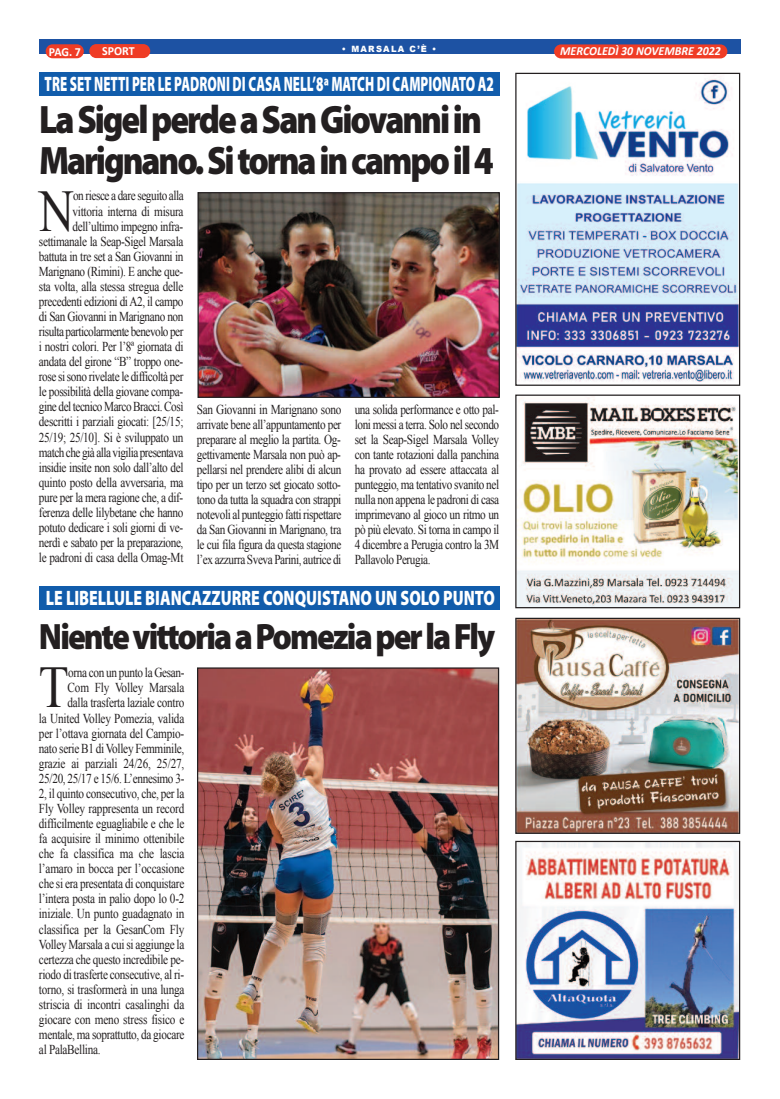
<style>
.page{position:relative;width:780px;height:1099px;background:#fff}
.page>*{position:absolute;margin:0;border:0;box-sizing:border-box;transform-origin:0 0}
.t1{font:59px "Times New Roman";color:#231f20;scale:.83 1}
.t2{font:900 39.75px/40.9px "Myriad Pro";letter-spacing:-.06em;color:#231f20;scale:.88 1}
.t3{font:900 36.75px "Myriad Pro";letter-spacing:-.06em;color:#231f20;scale:.9 1}
.t4{font:900 20.88px "Myriad Pro";color:#fff;scale:.62 1}
.t5{font:900 20.88px "Myriad Pro";color:#fff;scale:.75 1}
.t6{font:13.62px/15px "Times New Roman";letter-spacing:-.025em;color:#231f20;text-align:justify;scale:.83 1}
.t7{font:italic 700 12.38px "Calibri";color:#fff;scale:.96 1}
.t8{font:700 12.38px "Calibri";letter-spacing:-.005em;color:#fff;scale:.96 1}
.t9{font:900 8.62px "Arial";letter-spacing:.15em;color:#fff;scale:.96 1}
</style>
<div class="page">
<div style="left:39px;top:39px;width:701px;height:14px;background:#1d52a3"></div>
<div style="left:46px;top:44px;width:38px;height:14px;background:#ef3c25;border-radius:7px"></div>
<div style="left:554px;top:44px;width:173px;height:14px;background:#ef3c25;border-radius:7px"></div>
<div style="left:89px;top:44px;width:61px;height:14px;background:#ef3c25;border-radius:7px"></div>
<div style="left:39px;top:72px;width:461px;height:24px;background:#115cab"></div>
<div style="left:39px;top:586px;width:461px;height:24px;background:#115cab"></div>
<img style="left:199px;top:669px;width:298px;height:388px">
<div style="left:197px;top:667px;width:302px;height:392px;border:1px solid #231f20"></div>
<img style="left:199px;top:194px;width:299px;height:202px">
<div style="left:197px;top:192px;width:303px;height:206px;border:1px solid #231f20"></div>
<img style="left:517px;top:79px;width:221px;height:303px">
<div style="left:515px;top:73px;width:225px;height:313px;border:1px solid #231f20"></div>
<img style="left:517px;top:397px;width:221px;height:209px">
<div style="left:515px;top:394px;width:225px;height:214px;border:1px solid #231f20"></div>
<img style="left:517px;top:619px;width:221px;height:212px">
<div style="left:515px;top:617px;width:225px;height:216px;border:1px solid #231f20"></div>
<img style="left:517px;top:842px;width:221px;height:215px">
<div style="left:515px;top:840px;width:225px;height:219px;border:1px solid #231f20"></div>
<p class="t9" style="left:342px;top:42px;width:100px">• MARSALA C’È •</p>
<h3 class="t4" style="left:45px;top:76px;width:726px">TRE SET NETTI PER LE PADRONI DI CASA NELL’8ª MATCH DI CAMPIONATO A2</h3>
<p class="t8" style="left:49px;top:46px;width:35px">PAG. 7</p>
<p class="t8" style="left:102px;top:46px;width:35px">SPORT</p>
<p class="t7" style="left:560px;top:46px;width:169px">MERCOLEDÌ 30 NOVEMBRE 2022</p>
<h2 class="t2" style="left:39px;top:102px;width:518px">LaSigelperdeaSanGiovanniin<br>Marignano.Sitornaincampoil4</h2>
<p class="t6" style="left:39px;top:188px;width:176px;text-align:right">on riesce a dare seguito alla<br>vittoria interna di misura dell’ultimo impegno infra&shy;settimanale la Seap-Sigel Marsala battuta in tre set a San Giovanni in Marignano (Rimini). E anche que&shy;sta volta, alla stessa stregua delle precedenti edizioni di A2, il campo di San Giovanni in Marignano non risulta particolarmente benevolo per i nostri colori. Per l’8ª giornata di andata del girone “B” troppo one&shy;rose si sono rivelate le difficoltà per le possibilità della giovane compa&shy;gine del tecnico Marco Bracci. Così descritti i parziali giocati: [25/15; 25/19; 25/10]. Si è sviluppato un match che già alla vigilia presentava insidie insite non solo dall’alto del quinto posto della avversaria, ma pure per la mera ragione che, a dif&shy;ferenza delle lilybetane che hanno potuto dedicare i soli giorni di ve&shy;nerdì e sabato per la preparazione, le padroni di casa della Omag-Mt</p>
<h1 class="t1" style="left:39px;top:178px;width:44px">N</h1>
<p class="t6" style="left:197px;top:401px;width:176px">San Giovanni in Marignano sono arrivate bene all’appuntamento per preparare al meglio la partita. Og&shy;gettivamente Marsala non può ap&shy;pellarsi nel prendere alibi di alcun tipo per un terzo set giocato sotto&shy;tono da tutta la squadra con strappi notevoli al punteggio fatti rispettare da San Giovanni in Marignano, tra le cui fila figura da questa stagione l’ex azzurra Sveva Parini, autrice di</p>
<p class="t6" style="left:355px;top:401px;width:176px">una solida performance e otto pal&shy;loni messi a terra. Solo nel secondo set la Seap-Sigel Marsala Volley con tante rotazioni dalla panchina ha provato ad essere attaccata al punteggio, ma tentativo svanito nel nulla non appena le padroni di casa imprimevano al gioco un ritmo un pò più elevato. Si torna in campo il 4 dicembre a Perugia contro la 3M Pallavolo Perugia.</p>
<h3 class="t5" style="left:46px;top:590px;width:600px">LE LIBELLULE BIANCAZZURRE CONQUISTANO UN SOLO PUNTO</h3>
<h3 class="t3" style="left:39px;top:622px;width:508px">NientevittoriaaPomeziaperlaFly</h3>
<h1 class="t1" style="left:39px;top:655px;width:38px">T</h1>
<p class="t6" style="left:68px;top:665px;width:142px">orna con un punto la Gesan-</p>
<p class="t6" style="left:68px;top:680px;width:142px">Com Fly Volley Marsala</p>
<p class="t6" style="left:68px;top:695px;width:142px">dalla trasferta laziale contro</p>
<p class="t6" style="left:39px;top:710px;width:177px">la United Volley Pomezia, valida</p>
<p class="t6" style="left:39px;top:725px;width:176px">per l’ottava giornata del Campio-</p>
<p class="t6" style="left:39px;top:740px;width:177px">nato serie B1 di Volley Femminile,</p>
<p class="t6" style="left:39px;top:755px;width:177px">grazie ai parziali 24/26, 25/27,</p>
<p class="t6" style="left:39px;top:770px;width:177px">25/20, 25/17 e 15/6. L’ennesimo 3-</p>
<p class="t6" style="left:39px;top:785px;width:177px">2, il quinto consecutivo, che, per la</p>
<p class="t6" style="left:39px;top:800px;width:177px">Fly Volley rappresenta un record</p>
<p class="t6" style="left:39px;top:815px;width:177px">difficilmente eguagliabile e che le</p>
<p class="t6" style="left:39px;top:831px;width:177px">fa acquisire il minimo ottenibile</p>
<p class="t6" style="left:39px;top:846px;width:177px">che fa classifica ma che lascia</p>
<p class="t6" style="left:39px;top:861px;width:177px">l’amaro in bocca per l’occasione</p>
<p class="t6" style="left:39px;top:876px;width:177px">che si era presentata di conquistare</p>
<p class="t6" style="left:39px;top:891px;width:177px">l’intera posta in palio dopo lo 0-2</p>
<p class="t6" style="left:39px;top:906px;width:177px">iniziale. Un punto guadagnato in</p>
<p class="t6" style="left:39px;top:921px;width:177px">classifica per la GesanCom Fly</p>
<p class="t6" style="left:39px;top:936px;width:177px">Volley Marsala a cui si aggiunge la</p>
<p class="t6" style="left:39px;top:951px;width:176px">certezza che questo incredibile pe-</p>
<p class="t6" style="left:39px;top:966px;width:176px">riodo di trasferte consecutive, al ri-</p>
<p class="t6" style="left:39px;top:981px;width:177px">torno, si trasformerà in una lunga</p>
<p class="t6" style="left:39px;top:996px;width:177px">striscia di incontri casalinghi da</p>
<p class="t6" style="left:39px;top:1011px;width:177px">giocare con meno stress fisico e</p>
<p class="t6" style="left:39px;top:1026px;width:177px">mentale, ma soprattutto, da giocare</p>
<p class="t6" style="left:39px;top:1041px;width:76px">al PalaBellina.</p>
</div>
